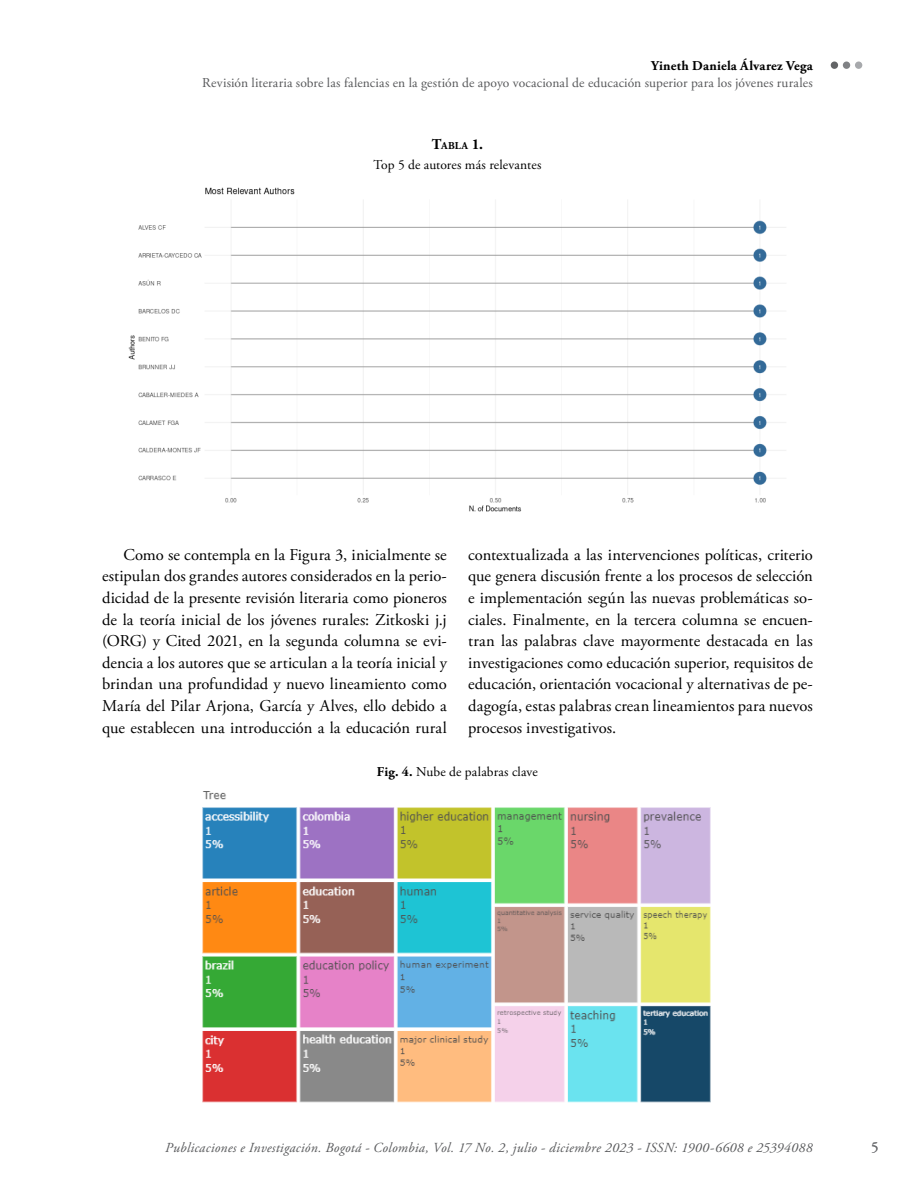
<style>
.page{position:relative;width:915px;height:1191px;background:#fff}
.page>*{position:absolute;margin:0;border:0;box-sizing:border-box;transform-origin:0 0}
.t1{font:16.5px/21.6px "Adobe Garamond Pro";letter-spacing:-.01em;color:#000;text-align:justify}
.t2{font:15px "Adobe Garamond Pro";color:#6d6e71}
.t3{font:italic 13.8px "Adobe Garamond Pro";letter-spacing:.02em;color:#58595b}
.t4{font:13.5px "Adobe Garamond Pro";letter-spacing:.01em;color:#58595b}
.t5{font:13.5px "Adobe Garamond Pro";letter-spacing:-.005em;color:#000}
.t6{font:700 13.5px "Adobe Garamond Pro";letter-spacing:.02em;color:#000}
.t7{font:700 10.5px "Adobe Garamond Pro";color:#000}
.s1{font-size:15px}
.s2{font-weight:700}
</style>
<div class="page">
<div style="left:830px;top:61px;width:7px;height:8px;background:#636466;border-radius:50%"></div>
<svg style="left:842px;top:61px;width:7px;height:8px"></svg>
<div style="left:854px;top:61px;width:8px;height:8px;background:#a7a9ac;border-radius:50%"></div>
<img style="left:128px;top:187px;width:658px;height:325px">
<img style="left:202px;top:791px;width:509px;height:312px">
<p class="t6" style="left:650px;top:58px;width:163px">Yineth Daniela Álvarez Vega</p>
<p class="t4" style="left:202px;top:75px;width:612px">Revisión literaria sobre las falencias en la gestión de apoyo vocacional de educación superior para los jóvenes rurales</p>
<p class="t7" style="left:431px;top:140px;width:53px"><span class="s1">T</span>abla <span class="s1">1.</span></p>
<p class="t5" style="left:373px;top:157px;width:169px">Top 5 de autores más relevantes</p>
<p class="t1" style="left:102px;top:544px;width:346px;text-indent:21px">Como se contempla en la Figura 3, inicialmente se estipulan dos grandes autores considerados en la perio&shy;dicidad de la presente revisión literaria como pioneros de la teoría inicial de los jóvenes rurales: Zitkoski j.j (ORG) y Cited 2021, en la segunda columna se evi&shy;dencia a los autores que se articulan a la teoría inicial y brindan una profundidad y nuevo lineamiento como María del Pilar Arjona, García y Alves, ello debido a que establecen una introducción a la educación rural</p>
<p class="t1" style="left:468px;top:544px;width:346px">contextualizada a las intervenciones políticas, criterio que genera discusión frente a los procesos de selección e implementación según las nuevas problemáticas so&shy;ciales. Finalmente, en la tercera columna se encuen&shy;tran las palabras clave mayormente destacada en las investigaciones como educación superior, requisitos de educación, orientación vocacional y alternativas de pe&shy;dagogía, estas palabras crean lineamientos para nuevos procesos investigativos.</p>
<p class="t5" style="left:377px;top:763px;width:162px"><span class="s2">Fig. 4.</span> Nube de palabras clave</p>
<p class="t3" style="left:165px;top:1139px;width:648px">Publicaciones e Investigación. Bogotá - Colombia, Vol. 17 No. 2, julio - diciembre 2023 - ISSN: 1900-6608 e 25394088</p>
<p class="t2" style="left:870px;top:1137px;width:9px">5</p>
</div>
